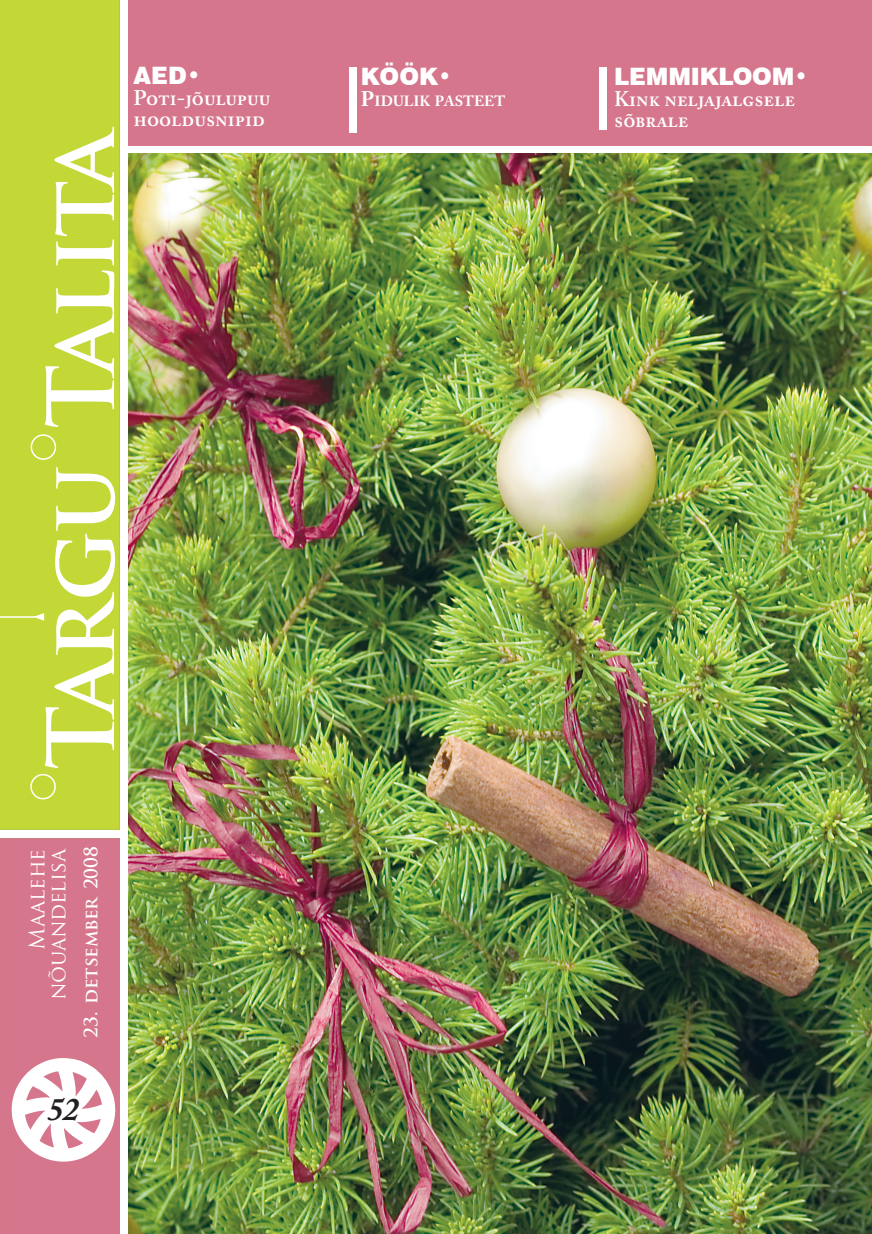
<style>
.page{position:relative;width:872px;height:1234px;background:#fff}
.page>*{position:absolute;margin:0;border:0;box-sizing:border-box;transform-origin:0 0}
.t1{font:700 90px "Trajan Pro";letter-spacing:-.055em;color:#fff}
.t2{font:italic 700 33px "Adobe Caslon Pro";color:#231f20}
.t3{font:900 24px "Swiss 721 BT";letter-spacing:-.01em;color:#fff}
.t4{font:600 21px/21px "Adobe Caslon Pro";color:#fff}
.t5{font:21px/21px "Trajan Pro";color:#fff;text-align:right}
.t6{font:700 18px "Trajan Pro";color:#fff}
.t7{font:700 14.7px "Adobe Caslon Pro";color:#fff}
.s1{font-size:21px}
</style>
<div class="page">
<img style="left:128px;top:153px;width:744px;height:1080px">
<div style="left:128px;top:0;width:744px;height:146px;background:#d5768c"></div>
<div style="left:349px;top:67px;width:7px;height:66px;background:#fff"></div>
<div style="left:599px;top:67px;width:7px;height:63px;background:#fff"></div>
<div style="left:0;top:0;width:120px;height:830px;background:#c3d836"></div>
<div style="left:0;top:838px;width:120px;height:395px;background:#d5768c"></div>
<svg style="left:34px;top:613px;width:10px;height:7px"></svg>
<hr style="left:0;top:616px;width:42px;height:1px;background:#fff">
<div style="left:31px;top:434px;width:25px;height:25px;border:2px solid #fff;border-radius:50%"></div>
<div style="left:30px;top:773px;width:26px;height:26px;border:2px solid #fff;border-radius:50%"></div>
<img style="left:12px;top:1057px;width:103px;height:104px">
<h1 class="t1" style="left:25px;top:769px;width:649px;rotate:-90deg">Targu Talita</h1>
<p class="t3" style="left:134px;top:61px;width:69px">AED•</p>
<p class="t4" style="left:134px;top:88px;width:138px">Poti-jõulupuu hooldusnipid</p>
<p class="t5" style="left:26px;top:1000px;width:154px;rotate:-90deg">Maalehe nõuandelisa</p>
<p class="t6" style="left:80px;top:1037px;width:193px;rotate:-90deg">23. detsember 2008</p>
<h2 class="t2" style="left:47px;top:1089px;width:34px">52</h2>
<p class="t3" style="left:361px;top:62px;width:93px">KÖÖK•</p>
<p class="t7" style="left:361px;top:92px;width:146px"><span class="s1">P</span>IDULIK PASTEET</p>
<p class="t3" style="left:614px;top:62px;width:196px">LEMMIKLOOM•</p>
<p class="t4" style="left:614px;top:88px;width:182px">Kink neljajalgsele sõbrale</p>
</div>
